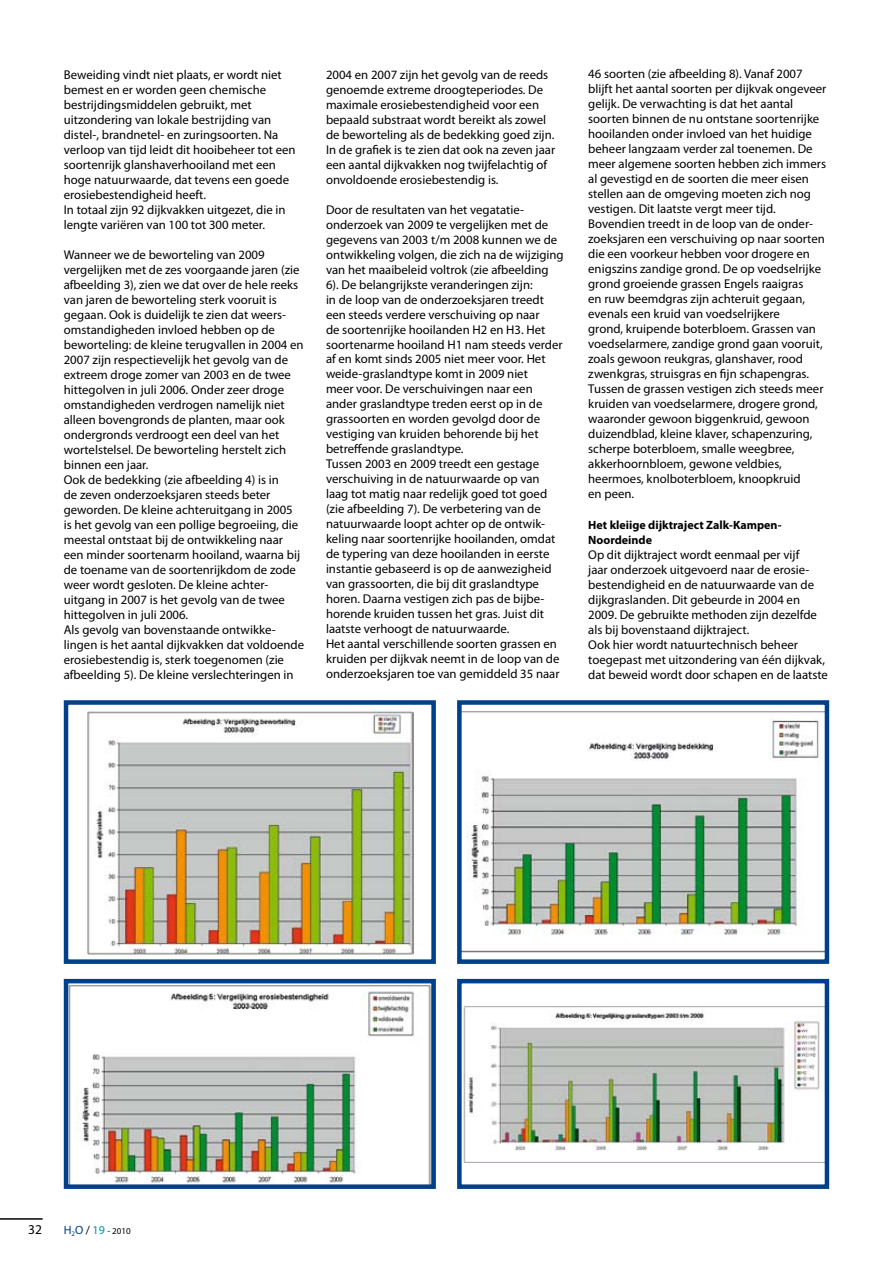
<style>
.page{position:relative;width:893px;height:1263px;background:#fff}
.page>*{position:absolute;margin:0;border:0;box-sizing:border-box;transform-origin:0 0}
.t1{font:13.5px "Myriad Pro";color:#000}
.t2{font:12.75px/15px "Myriad Pro";color:#000}
.t3{font:700 12px/15px "Myriad Pro";color:#000}
.t4{font:9px "Myriad Pro";color:#000}
.s1{font-size:12px;color:#003f8a}
.s2{font-size:12px}
.s3{font-size:12px;color:#0094a8}
</style>
<div class="page">
<hr style="left:0;top:1219px;width:43px;height:1px;background:#000">
<img style="left:86px;top:710px;width:327px;height:244px">
<div style="left:64px;top:700px;width:372px;height:264px;border:4px solid #003f8a"></div>
<img style="left:462px;top:711px;width:362px;height:241px">
<div style="left:457px;top:700px;width:372px;height:264px;border:4px solid #003f8a"></div>
<img style="left:69px;top:984px;width:362px;height:200px">
<div style="left:64px;top:979px;width:372px;height:210px;border:4px solid #003f8a"></div>
<img style="left:464px;top:1005px;width:360px;height:157px">
<div style="left:457px;top:979px;width:372px;height:210px;border:4px solid #003f8a"></div>
<p class="t2" style="left:64px;top:67px;width:233px">Beweiding vindt niet plaats, er wordt niet bemest en er worden geen chemische bestrijdingsmiddelen gebruikt, met uitzondering van lokale bestrijding van distel-, brandnetel- en zuringsoorten. Na verloop van tijd leidt dit hooibeheer tot een soortenrijk glanshaverhooiland met een hoge natuurwaarde, dat tevens een goede erosiebestendigheid heeft.<br>I n totaal zijn 92 dijkvakken uitgezet, die in lengte variëren van 100 tot 300 meter.</p>
<p class="t2" style="left:64px;top:247px;width:242px">Wanneer we de beworteling van 2009 vergelijken met de zes voorgaande jaren (zie afbeelding 3), zien we dat over de hele reeks van jaren de beworteling sterk vooruit is gegaan. Ook is duidelijk te zien dat weers&shy;omstandigheden invloed hebben op de beworteling: de kleine terugvallen in 2004 en 2007 zijn respectievelijk het gevolg van de extreem droge zomer van 2003 en de twee hittegolven in juli 2006. Onder zeer droge omstandigheden verdrogen namelijk niet alleen bovengronds de planten, maar ook ondergronds verdroogt een deel van het wortelstelsel. De beworteling herstelt zich binnen een jaar.<br>Ook de bedekking (zie afbeelding 4) is in<br>de zeven onderzoeksjaren steeds beter geworden. De kleine achteruitgang in 2005<br>is het gevolg van een pollige begroeiing, die meestal ontstaat bij de ontwikkeling naar een minder soortenarm hooiland, waarna bij de toename van de soortenrijkdom de zode weer wordt gesloten. De kleine achter&shy;uitgang in 2007 is het gevolg van de twee hittegolven in juli 2006.<br>Als gevolg van bovenstaande ontwikke&shy;lingen is het aantal dijkvakken dat voldoende erosiebestendig is, sterk toegenomen (zie afbeelding 5). De kleine verslechteringen in</p>
<p class="t2" style="left:326px;top:67px;width:231px">2004 en 2007 zijn het gevolg van de reeds genoemde extreme droogteperiodes. De maximale erosiebestendigheid voor een bepaald substraat wordt bereikt als zowel de beworteling als de bedekking goed zijn.<br>I n de grafiek is te zien dat ook na zeven jaar een aantal dijkvakken nog twijfelachtig of onvoldoende erosiebestendig is.</p>
<p class="t2" style="left:326px;top:202px;width:239px">Door de resultaten van het vegatatie&shy;onderzoek van 2009 te vergelijken met de gegevens van 2003 t/m 2008 kunnen we de ontwikkeling volgen, die zich na de wijziging van het maaibeleid voltrok (zie afbeelding 6). De belangrijkste veranderingen zijn:<br>in de loop van de onderzoeksjaren treedt een steeds verdere verschuiving op naar<br>de soortenrijke hooilanden H2 en H3. Het soortenarme hooiland H1 nam steeds verder af en komt sinds 2005 niet meer voor. Het weide-graslandtype komt in 2009 niet<br>meer voor. De verschuivingen naar een ander graslandtype treden eerst op in de grassoorten en worden gevolgd door de vestiging van kruiden behorende bij het betreffende graslandtype.<br>Tussen 2003 en 2009 treedt een gestage verschuiving in de natuurwaarde op van laag tot matig naar redelijk goed tot goed (zie afbeelding 7). De verbetering van de natuurwaarde loopt achter op de ontwik&shy;keling naar soortenrijke hooilanden, omdat de typering van deze hooilanden in eerste instantie gebaseerd is op de aanwezigheid van grassoorten, die bij dit graslandtype horen. Daarna vestigen zich pas de bijbe&shy;horende kruiden tussen het gras. Juist dit laatste verhoogt de natuurwaarde.<br>Het aantal verschillende soorten grassen en kruiden per dijkvak neemt in de loop van de onderzoeksjaren toe van gemiddeld 35 naar</p>
<p class="t2" style="left:588px;top:67px;width:240px">46 soorten (zie afbeelding 8). Vanaf 2007 blijft het aantal soorten per dijkvak ongeveer gelijk. De verwachting is dat het aantal soorten binnen de nu ontstane soortenrijke hooilanden onder invloed van het huidige beheer langzaam verder zal toenemen. De meer algemene soorten hebben zich immers al gevestigd en de soorten die meer eisen stellen aan de omgeving moeten zich nog vestigen. Dit laatste vergt meer tijd.<br>Bovendien treedt in de loop van de onder&shy;zoeksjaren een verschuiving op naar soorten die een voorkeur hebben voor drogere en enigszins zandige grond. De op voedselrijke grond groeiende grassen Engels raaigras<br>en ruw beemdgras zijn achteruit gegaan, evenals een kruid van voedselrijkere<br>grond, kruipende boterbloem. Grassen van voedselarmere, zandige grond gaan vooruit, zoals gewoon reukgras, glanshaver, rood zwenkgras, struisgras en fijn schapengras.<br>Tussen de grassen vestigen zich steeds meer kruiden van voedselarmere, drogere grond, waaronder gewoon biggenkruid, gewoon duizendblad, kleine klaver, schapenzuring, scherpe boterbloem, smalle weegbree, akkerhoornbloem, gewone veldbies, heermoes, knolboterbloem, knoopkruid<br>en peen.</p>
<p class="t3" style="left:588px;top:517px;width:195px">Het kleiige dijktraject Zalk-Kampen-<br>Noordeinde</p>
<p class="t2" style="left:588px;top:547px;width:241px">Op dit dijktraject wordt eenmaal per vijf<br>jaar onderzoek uitgevoerd naar de erosie&shy;bestendigheid en de natuurwaarde van de dijkgraslanden. Dit gebeurde in 2004 en 2009. De gebruikte methoden zijn dezelfde als bij bovenstaand dijktraject.<br>Ook hier wordt natuurtechnisch beheer toegepast met uitzondering van één dijkvak, dat beweid wordt door schapen en de laatste</p>
<p class="t1" style="left:28px;top:1222px;width:15px">32</p>
<p class="t4" style="left:64px;top:1226px;width:68px"><span class="s1">H</span><sub>2</sub><span class="s1">O</span> <span class="s2">/</span> <span class="s3">19</span> - 2010</p>
</div>
